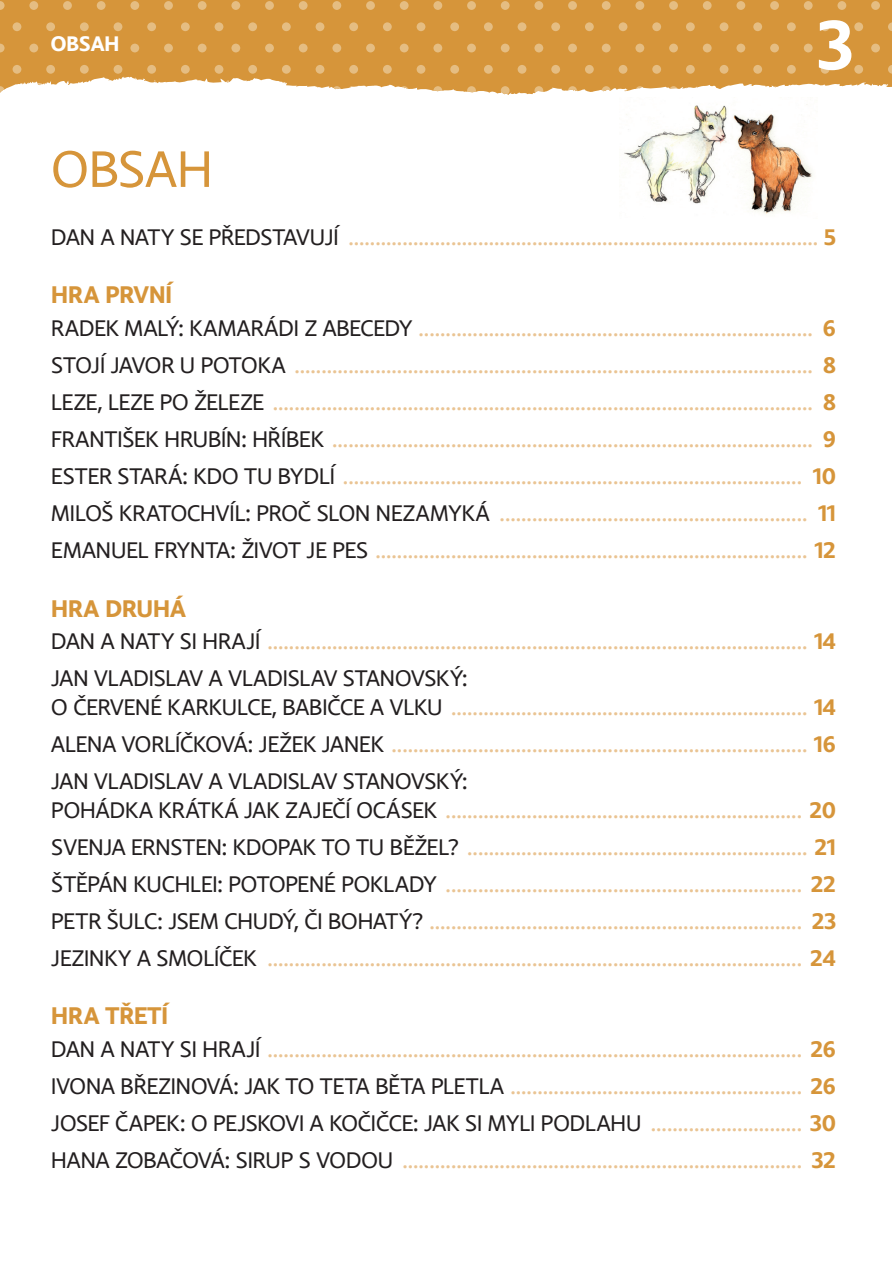
<style>
.page{position:relative;width:892px;height:1263px;background:#fff}
.page>*{position:absolute;margin:0;border:0;box-sizing:border-box;transform-origin:0 0}
.t1{font:700 69px "Comenia Sans";color:#fff}
.t2{font:51px "Comenia Sans";color:#d6953a}
.t3{font:700 24px "Comenia Sans";color:#d6953a}
.t4{font:22.5px/37px "Comenia Sans";color:#eac493;text-align:justify}
.t5{font:700 21px "Comenia Sans";color:#fff}
.s1{color:#231f20}
.s2{font-weight:700;color:#d6953a}
</style>
<div class="page">
<svg style="left:0;top:0;width:892px;height:95px;background:#dba252"></svg>
<div style="left:51px;top:35px;width:76px;height:23px;background:#d6953a"></div>
<img style="left:624px;top:104px;width:189px;height:110px">
<p class="t5" style="left:51px;top:35px;width:70px">OBSAH</p>
<h1 class="t1" style="left:817px;top:18px;width:37px">3</h1>
<h2 class="t2" style="left:51px;top:149px;width:163px">OBSAH</h2>
<p class="t4" style="left:51px;top:220px;width:786px"><span class="s1">DAN A NATY SE PŘEDSTAVUJÍ</span> ....................................................................................... <span class="s2">5</span></p>
<p class="t3" style="left:51px;top:285px;width:122px">HRA PRVNÍ</p>
<p class="t4" style="left:51px;top:311px;width:786px"><span class="s1">RADEK MALÝ: KAMARÁDI Z ABECEDY</span> ......................................................................... <span class="s2">6<br></span><span class="s1">STOJÍ JAVOR U POTOKA</span> ................................................................................................ <span class="s2">8<br></span><span class="s1">LEZE, LEZE PO ŽELEZE</span> .................................................................................................... <span class="s2">8<br></span><span class="s1">FRANTIŠEK HRUBÍN: HŘÍBEK</span> ......................................................................................... <span class="s2">9<br></span><span class="s1">ESTER STARÁ: KDO TU BYDLÍ</span> ..................................................................................... <span class="s2">10<br></span><span class="s1">MILOŠ KRATOCHVÍL: PROČ SLON NEZAMYKÁ</span> ......................................................... <span class="s2">11<br></span><span class="s1">EMANUEL FRYNTA: ŽIVOT JE PES</span> ................................................................................ <span class="s2">12</span></p>
<p class="t3" style="left:51px;top:598px;width:136px">HRA DRUHÁ</p>
<p class="t4" style="left:51px;top:624px;width:786px"><span class="s1">DAN A NATY SI HRAJÍ</span> .................................................................................................... <span class="s2">14<br></span><span class="s1">JAN VLADISLAV A VLADISLAV STANOVSKÝ:</span></p>
<p class="t4" style="left:51px;top:690px;width:786px"><span class="s1">O ČERVENÉ KARKULCE, BABIČCE A VLKU</span> .................................................................. <span class="s2">14<br></span><span class="s1">ALENA VORLÍČKOVÁ: JEŽEK JANEK</span> ............................................................................. <span class="s2">16<br></span><span class="s1">JAN VLADISLAV A VLADISLAV STANOVSKÝ:</span></p>
<p class="t4" style="left:51px;top:792px;width:786px"><span class="s1">POHÁDKA KRÁTKÁ JAK ZAJEČÍ OCÁSEK</span> .................................................................. <span class="s2">20<br></span><span class="s1">SVENJA ERNSTEN: KDOPAK TO TU BĚŽEL?</span> ............................................................... <span class="s2">21<br></span><span class="s1">ŠTĚPÁN KUCHLEI: POTOPENÉ POKLADY</span> .................................................................. <span class="s2">22<br></span><span class="s1">PETR ŠULC: JSEM CHUDÝ, ČI BOHATÝ?</span> ..................................................................... <span class="s2">23<br></span><span class="s1">JEZINKY A SMOLÍČEK</span> ................................................................................................... <span class="s2">24</span></p>
<p class="t3" style="left:51px;top:1005px;width:118px">HRA TŘETÍ</p>
<p class="t4" style="left:51px;top:1031px;width:786px"><span class="s1">DAN A NATY SI HRAJÍ</span> ................................................................................................... <span class="s2">26<br></span><span class="s1">IVONA BŘEZINOVÁ: JAK TO TETA BĚTA PLETLA</span> ...................................................... <span class="s2">26<br></span><span class="s1">JOSEF ČAPEK: O PEJSKOVI A KOČIČCE: JAK SI MYLI PODLAHU</span> ............................ <span class="s2">30<br></span><span class="s1">HANA ZOBAČOVÁ: SIRUP S VODOU</span> .......................................................................... <span class="s2">32</span></p>
</div>
